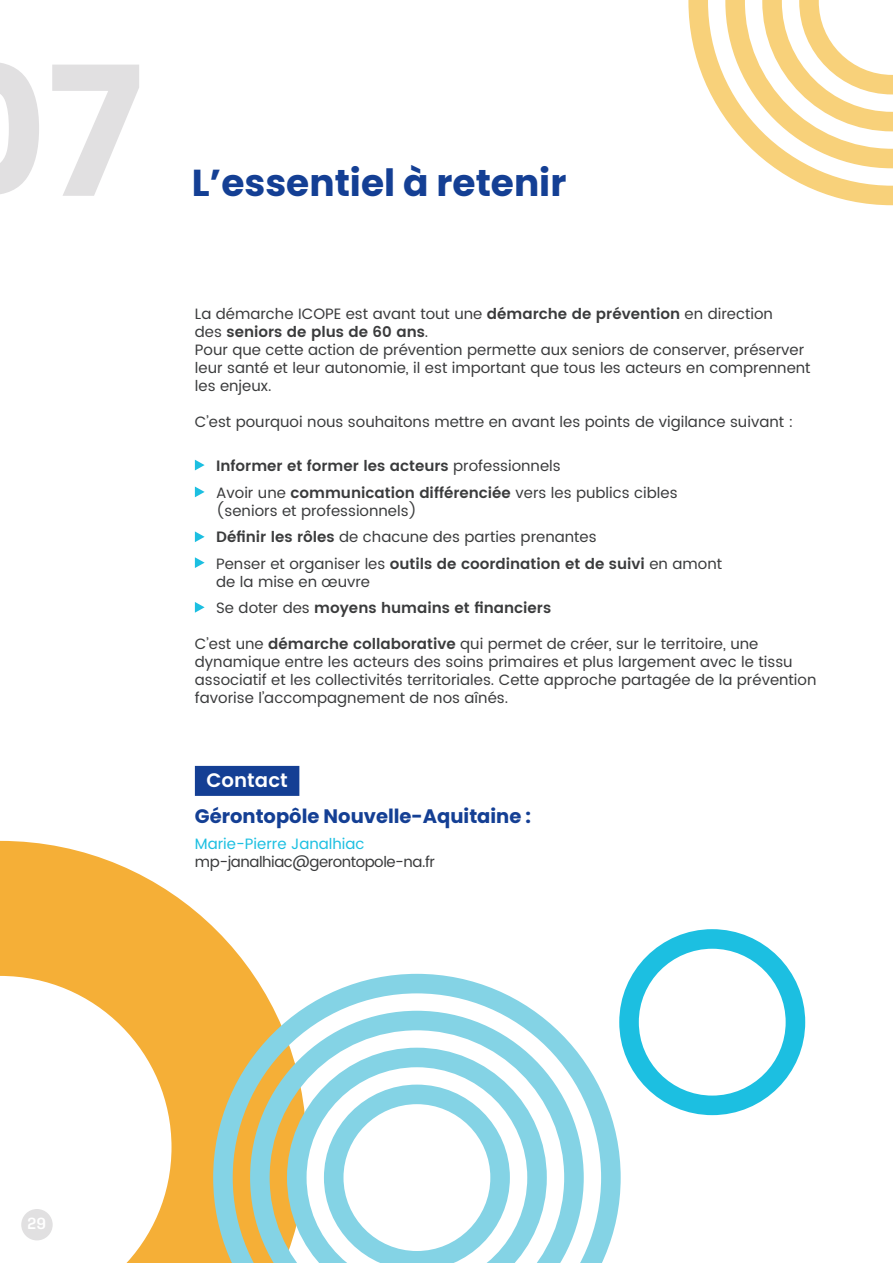
<style>
.page{position:relative;width:893px;height:1263px;background:#fff}
.page>*{position:absolute;margin:0;border:0;box-sizing:border-box;transform-origin:0 0}
.t1{font:700 180px "Poppins";color:#e1e0e1}
.t2{font:700 37.5px "Poppins";color:#143f94}
.t3{font:700 19.5px "Poppins";color:#143f94}
.t4{font:600 19.5px "Poppins";color:#fff}
.t5{font:600 16.5px "Aglet Slab";color:#fff}
.Texte_courant{font:15px/18px "Poppins";color:#3a3b3c}
.Texte_courant-2{font:600 15px "Poppins";color:#3a3b3c}
.Texte_courant-3{font:15px "Poppins";letter-spacing:-.03em;color:#3a3b3c}
.Texte_courant-4{font:15px "Poppins";color:#1cbfe1}
.s1{font-weight:600}
.s2{font-weight:400}
</style>
<div class="page">
<svg style="left:195px;top:460px;width:10px;height:10px"></svg>
<svg style="left:195px;top:486px;width:10px;height:11px"></svg>
<svg style="left:195px;top:531px;width:10px;height:11px"></svg>
<svg style="left:195px;top:557px;width:10px;height:11px"></svg>
<svg style="left:195px;top:602px;width:10px;height:11px"></svg>
<div style="left:195px;top:766px;width:104px;height:30px;background:#143f94"></div>
<svg style="left:0;top:841px;width:253px;height:422px"></svg>
<svg style="left:213px;top:974px;width:408px;height:289px"></svg>
<svg style="left:619px;top:929px;width:186px;height:186px"></svg>
<svg style="left:688px;top:0;width:205px;height:205px"></svg>
<p class="t1" style="left:47px;top:28px;width:98px">7</p>
<p class="t2" style="left:192px;top:161px;width:376px">L’essentiel à retenir</p>
<p class="Texte_courant" style="left:195px;top:305px;width:579px">La démarche ICOPE est avant tout une <span class="s1">démarche de prévention</span> en direction des <span class="s1">seniors de plus de 60 ans</span>.</p>
<p class="Texte_courant" style="left:195px;top:341px;width:617px">Pour que cette action de prévention permette aux seniors de conserver, préserver leur santé et leur autonomie, il est important que tous les acteurs en comprennent les enjeux.</p>
<p class="Texte_courant" style="left:195px;top:413px;width:600px">C’est pourquoi nous souhaitons mettre en avant les points de vigilance suivant :</p>
<p class="Texte_courant-2" style="left:216px;top:455px;width:346px">Informer et former les acteurs <span class="s2">professionnels</span></p>
<p class="Texte_courant" style="left:216px;top:484px;width:463px">Avoir une <span class="s1">communication différenciée</span> vers les publics cibles (seniors et professionnels)</p>
<p class="Texte_courant" style="left:216px;top:528px;width:382px"><span class="s1">Définir les rôles</span> de chacune des parties prenantes</p>
<p class="Texte_courant" style="left:216px;top:555px;width:507px">Penser et organiser les <span class="s1">outils de coordination et de suivi</span> en amont de la mise en œuvre</p>
<p class="Texte_courant-2" style="left:216px;top:597px;width:336px"><span class="s2">Se doter des</span> moyens humains et financiers</p>
<p class="Texte_courant" style="left:195px;top:635px;width:623px">C’est une <span class="s1">démarche collaborative</span> qui permet de créer, sur le territoire, une dynamique entre les acteurs des soins primaires et plus largement avec le tissu associatif et les collectivités territoriales. Cette approche partagée de la prévention favorise l’accompagnement de nos aînés.</p>
<p class="t4" style="left:207px;top:765px;width:83px">Contact</p>
<p class="t3" style="left:195px;top:805px;width:338px">Gérontopôle Nouvelle-Aquitaine :</p>
<p class="Texte_courant-4" style="left:195px;top:833px;width:171px">Marie-Pierre Janalhiac</p>
<p class="Texte_courant-3" style="left:195px;top:851px;width:242px">mp-janalhiac@gerontopole-na.fr</p>
<p class="t5" style="left:28px;top:1213px;width:20px">29</p>
</div>
